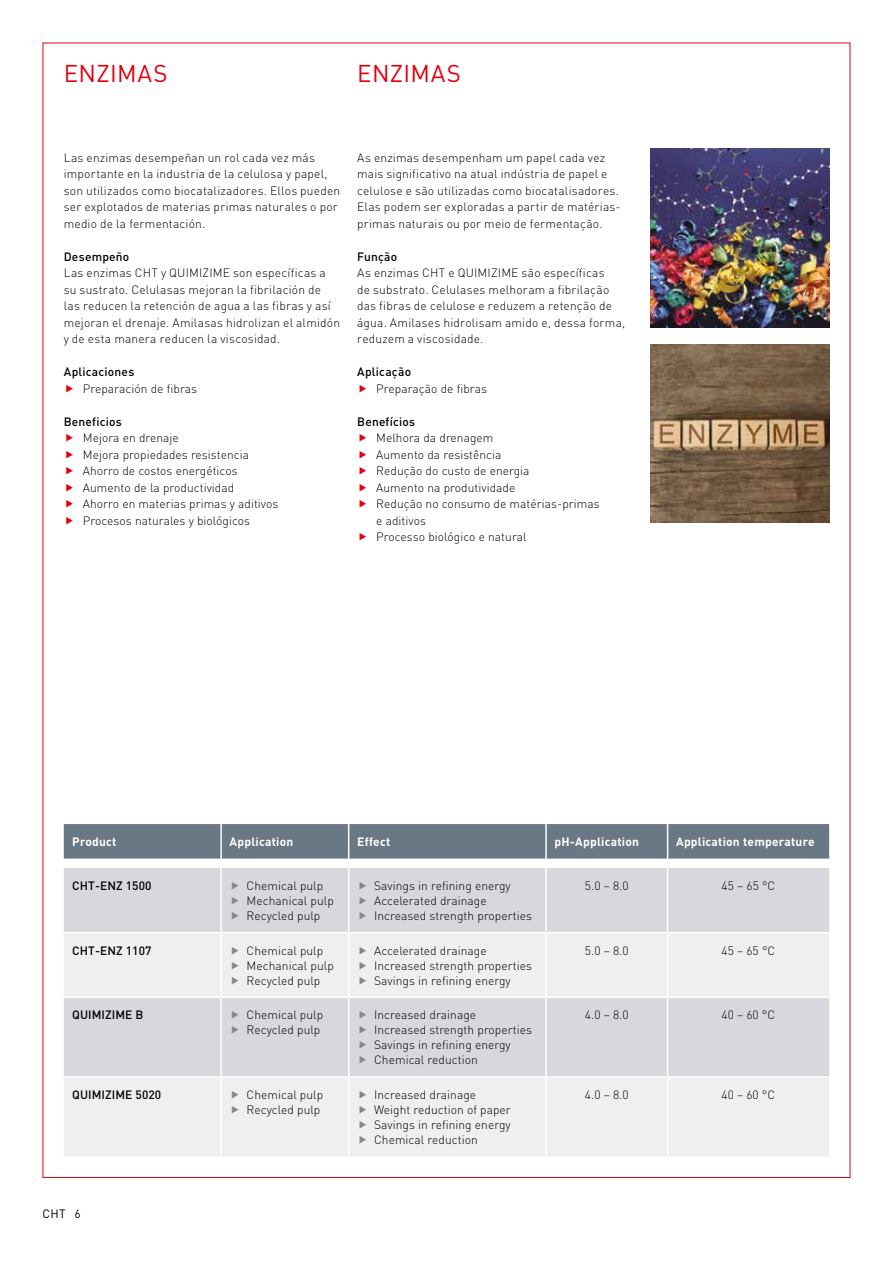
<style>
.page{position:relative;width:893px;height:1263px;background:#fff}
.page>*{position:absolute;margin:0;border:0;box-sizing:border-box;transform-origin:0 0}
.t1{font:24px "DIN Pro";letter-spacing:.015em;color:#e3000f}
.t2{font:300 12px/16.5px "DIN Pro";letter-spacing:.005em;color:#000}
.t3{font:500 12px "DIN Pro";letter-spacing:.015em;color:#000}
.t4{font:700 12px "DIN Pro";letter-spacing:.02em;color:#fff}
.t5{font:12px "DIN Pro";color:#000}
</style>
<div class="page">
<img style="left:651px;top:149px;width:178px;height:178px">
<img style="left:651px;top:344px;width:178px;height:179px">
<div style="left:64px;top:868px;width:765px;height:64px;background:#d7d8dd"></div>
<svg style="left:64px;top:933px;width:765px;height:224px;fill:#efeff1"></svg>
<div style="left:64px;top:824px;width:765px;height:35px;background:#6a7784"></div>
<hr style="left:220px;top:868px;width:2px;height:64px;background:#fff">
<hr style="left:348px;top:868px;width:1px;height:64px;background:#fff">
<hr style="left:545px;top:868px;width:2px;height:64px;background:#fff">
<hr style="left:667px;top:868px;width:1px;height:64px;background:#fff">
<hr style="left:220px;top:998px;width:2px;height:78px;background:#fff">
<hr style="left:348px;top:998px;width:1px;height:78px;background:#fff">
<hr style="left:545px;top:998px;width:2px;height:78px;background:#fff">
<hr style="left:667px;top:998px;width:1px;height:78px;background:#fff">
<hr style="left:220px;top:933px;width:2px;height:63px;background:#fff">
<hr style="left:348px;top:933px;width:1px;height:63px;background:#fff">
<hr style="left:545px;top:933px;width:2px;height:63px;background:#fff">
<hr style="left:667px;top:933px;width:1px;height:63px;background:#fff">
<hr style="left:64px;top:996px;width:157px;height:2px;background:#fff">
<hr style="left:221px;top:996px;width:128px;height:2px;background:#fff">
<hr style="left:349px;top:996px;width:197px;height:2px;background:#fff">
<hr style="left:546px;top:996px;width:122px;height:2px;background:#fff">
<hr style="left:668px;top:996px;width:161px;height:2px;background:#fff">
<hr style="left:64px;top:1076px;width:157px;height:2px;background:#fff">
<hr style="left:221px;top:1076px;width:128px;height:2px;background:#fff">
<hr style="left:349px;top:1076px;width:197px;height:2px;background:#fff">
<hr style="left:546px;top:1076px;width:122px;height:2px;background:#fff">
<hr style="left:668px;top:1076px;width:161px;height:2px;background:#fff">
<hr style="left:220px;top:1078px;width:2px;height:79px;background:#fff">
<hr style="left:348px;top:1078px;width:1px;height:79px;background:#fff">
<hr style="left:545px;top:1078px;width:2px;height:79px;background:#fff">
<hr style="left:667px;top:1078px;width:1px;height:79px;background:#fff">
<svg style="left:232px;top:882px;width:7px;height:7px"></svg>
<svg style="left:232px;top:897px;width:7px;height:7px"></svg>
<svg style="left:232px;top:912px;width:7px;height:7px"></svg>
<svg style="left:360px;top:882px;width:6px;height:7px"></svg>
<svg style="left:360px;top:897px;width:6px;height:7px"></svg>
<svg style="left:360px;top:912px;width:6px;height:7px"></svg>
<svg style="left:232px;top:946px;width:7px;height:8px"></svg>
<svg style="left:232px;top:961px;width:7px;height:8px"></svg>
<svg style="left:232px;top:976px;width:7px;height:8px"></svg>
<svg style="left:360px;top:946px;width:6px;height:8px"></svg>
<svg style="left:360px;top:961px;width:6px;height:8px"></svg>
<svg style="left:360px;top:976px;width:6px;height:8px"></svg>
<svg style="left:232px;top:1011px;width:7px;height:8px"></svg>
<svg style="left:232px;top:1026px;width:7px;height:8px"></svg>
<svg style="left:360px;top:1011px;width:6px;height:8px"></svg>
<svg style="left:360px;top:1026px;width:6px;height:8px"></svg>
<svg style="left:360px;top:1041px;width:6px;height:8px"></svg>
<svg style="left:360px;top:1056px;width:6px;height:8px"></svg>
<svg style="left:232px;top:1091px;width:7px;height:7px"></svg>
<svg style="left:232px;top:1106px;width:7px;height:7px"></svg>
<svg style="left:360px;top:1091px;width:6px;height:7px"></svg>
<svg style="left:360px;top:1106px;width:6px;height:7px"></svg>
<svg style="left:360px;top:1121px;width:6px;height:7px"></svg>
<svg style="left:360px;top:1136px;width:6px;height:7px"></svg>
<h1 class="t1" style="left:64px;top:57px;width:105px">ENZIMAS</h1>
<h1 class="t1" style="left:357px;top:57px;width:105px">ENZIMAS</h1>
<p class="t2" style="left:64px;top:149px;width:278px">Las enzimas desempeñan un rol cada vez más importante en la industria de la celulosa y papel, son utilizados como biocatalizadores. Ellos pueden ser explotados de materias primas naturales o por medio de la fermentación.</p>
<p class="t3" style="left:64px;top:248px;width:67px">Desempeño</p>
<p class="t2" style="left:64px;top:264px;width:278px">Las enzimas CHT y QUIMIZIME son específicas a su sustrato. Celulasas mejoran la fibrilación de las reducen la retención de agua a las fibras y así mejoran el drenaje. Amilasas hidrolizan el almidón y de esta manera reducen la viscosidad.</p>
<p class="t3" style="left:64px;top:364px;width:72px">Aplicaciones</p>
<p class="t2" style="left:83px;top:380px;width:116px">Preparación de fibras</p>
<p class="t3" style="left:64px;top:413px;width:60px">Beneficios</p>
<p class="t2" style="left:83px;top:429px;width:197px">Mejora en drenaje<br>Mejora propiedades resistencia<br>Ahorro de costos energéticos<br>Aumento de la productividad<br>Ahorro en materias primas y aditivos<br>Procesos naturales y biológicos</p>
<p class="t2" style="left:357px;top:149px;width:265px">As enzimas desempenham um papel cada vez mais significativo na atual indústria de papel e celulose e são utilizadas como biocatalisadores.<br>Elas podem ser exploradas a partir de matérias&shy;primas naturais ou por meio de fermentação.</p>
<p class="t3" style="left:357px;top:248px;width:42px">Função</p>
<p class="t2" style="left:357px;top:264px;width:270px">As enzimas CHT e QUIMIZIME são específicas<br>de substrato. Celulases melhoram a fibrilação das fibras de celulose e reduzem a retenção de água. Amilases hidrolisam amido e, dessa forma, reduzem a viscosidade.</p>
<p class="t3" style="left:357px;top:364px;width:55px">Aplicação</p>
<p class="t2" style="left:376px;top:380px;width:112px">Preparação de fibras</p>
<p class="t3" style="left:357px;top:413px;width:60px">Benefícios</p>
<p class="t2" style="left:376px;top:429px;width:225px">Melhora da drenagem<br>Aumento da resistência<br>Redução do custo de energia<br>Aumento na produtividade<br>Redução no consumo de matérias-primas e aditivos<br>Processo biológico e natural</p>
<p class="t4" style="left:72px;top:833px;width:46px">Product</p>
<p class="t4" style="left:230px;top:833px;width:65px">Application</p>
<p class="t4" style="left:357px;top:833px;width:35px">Effect</p>
<p class="t4" style="left:555px;top:833px;width:86px">pH-Application</p>
<p class="t4" style="left:676px;top:833px;width:140px">Application temperature</p>
<p class="t3" style="left:72px;top:877px;width:81px">CHT-ENZ 1500</p>
<p class="t2" style="left:247px;top:877px;width:89px;line-height:15px">Chemical pulp<br>Mechanical pulp<br>Recycled pulp</p>
<p class="t2" style="left:374px;top:877px;width:159px;line-height:15px">Savings in refining energy<br>Accelerated drainage<br>Increased strength properties</p>
<p class="t2" style="left:585px;top:877px;width:45px">5.0 – 8.0</p>
<p class="t2" style="left:721px;top:877px;width:55px">45 – 65 °C</p>
<p class="t3" style="left:72px;top:942px;width:81px">CHT-ENZ 1107</p>
<p class="t2" style="left:247px;top:942px;width:89px;line-height:15px">Chemical pulp<br>Mechanical pulp<br>Recycled pulp</p>
<p class="t2" style="left:374px;top:942px;width:159px;line-height:15px">Accelerated drainage<br>Increased strength properties<br>Savings in refining energy</p>
<p class="t2" style="left:585px;top:941px;width:45px">5.0 – 8.0</p>
<p class="t2" style="left:721px;top:941px;width:55px">45 – 65 °C</p>
<p class="t3" style="left:72px;top:1007px;width:73px">QUIMIZIME B</p>
<p class="t2" style="left:247px;top:1007px;width:78px;line-height:15px">Chemical pulp<br>Recycled pulp</p>
<p class="t2" style="left:374px;top:1007px;width:159px;line-height:15px">Increased drainage<br>Increased strength properties<br>Savings in refining energy<br>Chemical reduction</p>
<p class="t2" style="left:585px;top:1006px;width:45px">4.0 – 8.0</p>
<p class="t2" style="left:721px;top:1006px;width:55px">40 – 60 °C</p>
<p class="t3" style="left:72px;top:1086px;width:91px">QUIMIZIME 5020</p>
<p class="t2" style="left:247px;top:1086px;width:78px;line-height:15px">Chemical pulp<br>Recycled pulp</p>
<p class="t2" style="left:374px;top:1086px;width:138px;line-height:15px">Increased drainage<br>Weight reduction of paper<br>Savings in refining energy<br>Chemical reduction</p>
<p class="t2" style="left:585px;top:1086px;width:45px">4.0 – 8.0</p>
<p class="t2" style="left:721px;top:1086px;width:55px">40 – 60 °C</p>
<p class="t5" style="left:43px;top:1205px;width:40px">CHT 6</p>
</div>
